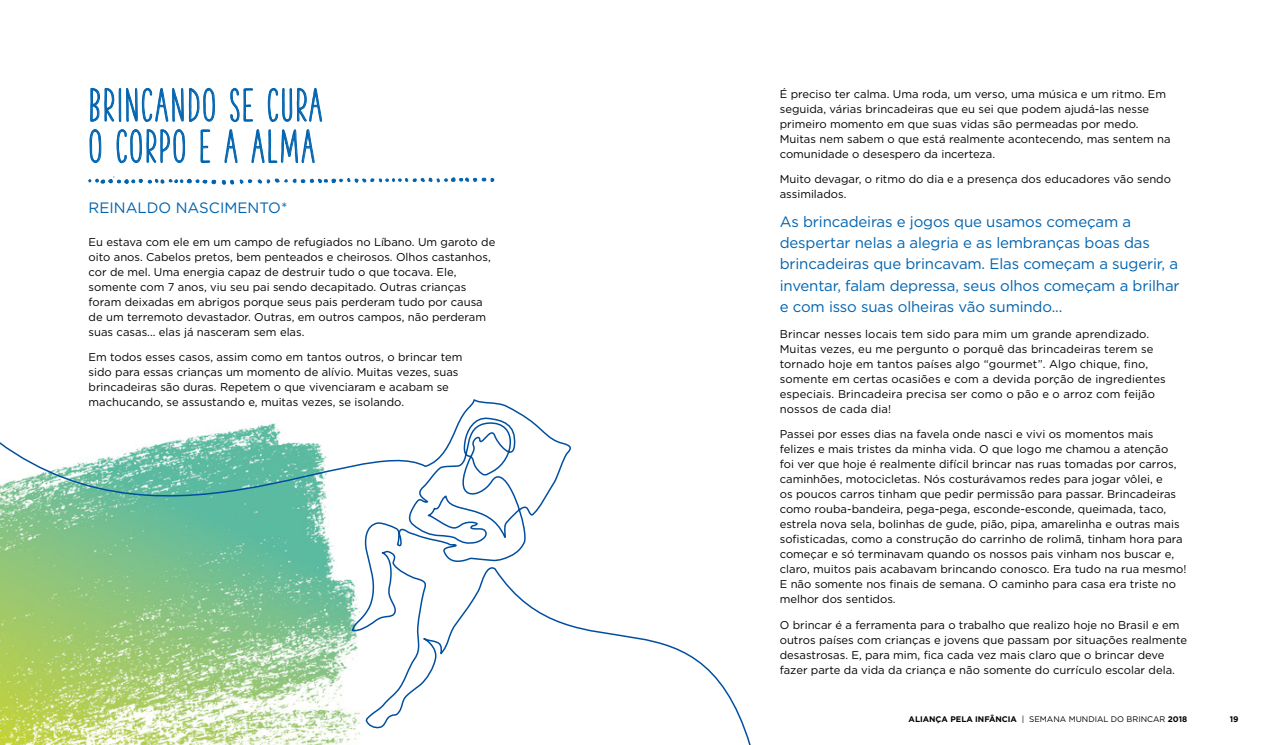
<style>
.page{position:relative;width:1276px;height:745px;background:#fff}
.page>*{position:absolute;margin:0;border:0;box-sizing:border-box;transform-origin:0 0}
.t1{font:700 43.12px/41.2px "The Hand";letter-spacing:.05em;color:#0063af}
.t2{font:15px/21.2px "Gotham";letter-spacing:-.01em;color:#0063af}
.t3{font:11.25px/15px "Gotham";color:#000}
.t4{font:700 8.12px "Gotham";color:#000}
.s1{font-weight:400}
</style>
<div class="page">
<svg style="left:90px;top:87px;width:125px;height:77px"></svg>
<svg style="left:88px;top:176px;width:128px;height:9px"></svg>
<svg style="left:222px;top:87px;width:272px;height:98px"></svg>
<svg style="left:0;top:399px;width:751px;height:345px"></svg>
<h1 class="t1" style="left:89px;top:84px;width:235px">BRINCANDO SE CURA<br>O CORPO E A ALMA</h1>
<h2 class="t2" style="left:89px;top:196px;width:200px">REINALDO NASCIMENTO*</h2>
<p class="t3" style="left:89px;top:234px;width:408px">Eu estava com ele em um campo de refugiados no Líbano. Um garoto de oito anos. Cabelos pretos, bem penteados e cheirosos. Olhos castanhos, cor de mel. Uma energia capaz de destruir tudo o que tocava. Ele, somente com 7 anos, viu seu pai sendo decapitado. Outras crianças foram deixadas em abrigos porque seus pais perderam tudo por causa de um terremoto devastador. Outras, em outros campos, não perderam suas casas... elas já nasceram sem elas.</p>
<p class="t3" style="left:89px;top:349px;width:375px">Em todos esses casos, assim como em tantos outros, o brincar tem sido para essas crianças um momento de alívio. Muitas vezes, suas brincadeiras são duras. Repetem o que vivenciaram e acabam se machucando, se assustando e, muitas vezes, se isolando.</p>
<p class="t3" style="left:780px;top:86px;width:392px">É preciso ter calma. Uma roda, um verso, uma música e um ritmo. Em seguida, várias brincadeiras que eu sei que podem ajudá-las nesse primeiro momento em que suas vidas são permeadas por medo.<br>Muitas nem sabem o que está realmente acontecendo, mas sentem na comunidade o desespero da incerteza.</p>
<p class="t3" style="left:780px;top:171px;width:393px">Muito devagar, o ritmo do dia e a presença dos educadores vão sendo assimilados.</p>
<p class="t2" style="left:780px;top:210px;width:401px">As brincadeiras e jogos que usamos começam a despertar nelas a alegria e as lembranças boas das brincadeiras que brincavam. Elas começam a sugerir, a inventar, falam depressa, seus olhos começam a brilhar e com isso suas olheiras vão sumindo...</p>
<p class="t3" style="left:780px;top:325px;width:387px">Brincar nesses locais tem sido para mim um grande aprendizado.<br>Muitas vezes, eu me pergunto o porquê das brincadeiras terem se tornado hoje em tantos países algo “gourmet”. Algo chique, fino, somente em certas ocasiões e com a devida porção de ingredientes especiais. Brincadeira precisa ser como o pão e o arroz com feijão nossos de cada dia!</p>
<p class="t3" style="left:780px;top:426px;width:408px">Passei por esses dias na favela onde nasci e vivi os momentos mais felizes e mais tristes da minha vida. O que logo me chamou a atenção<br>foi ver que hoje é realmente difícil brincar nas ruas tomadas por carros, caminhões, motocicletas. Nós costurávamos redes para jogar vôlei, e<br>os poucos carros tinham que pedir permissão para passar. Brincadeiras como rouba-bandeira, pega-pega, esconde-esconde, queimada, taco, estrela nova sela, bolinhas de gude, pião, pipa, amarelinha e outras mais sofisticadas, como a construção do carrinho de rolimã, tinham hora para começar e só terminavam quando os nossos pais vinham nos buscar e, claro, muitos pais acabavam brincando conosco. Era tudo na rua mesmo!<br>E não somente nos finais de semana. O caminho para casa era triste no melhor dos sentidos.</p>
<p class="t3" style="left:780px;top:617px;width:409px">O brincar é a ferramenta para o trabalho que realizo hoje no Brasil e em outros países com crianças e jovens que passam por situações realmente desastrosas. E, para mim, fica cada vez mais claro que o brincar deve fazer parte da vida da criança e não somente do currículo escolar dela.</p>
<p class="t4" style="left:908px;top:713px;width:280px">ALIANÇA PELA INFÂNCIA <span class="s1">| SEMANA MUNDIAL DO BRINCAR</span> 2018</p>
<p class="t4" style="left:1229px;top:713px;width:10px">19</p>
</div>
